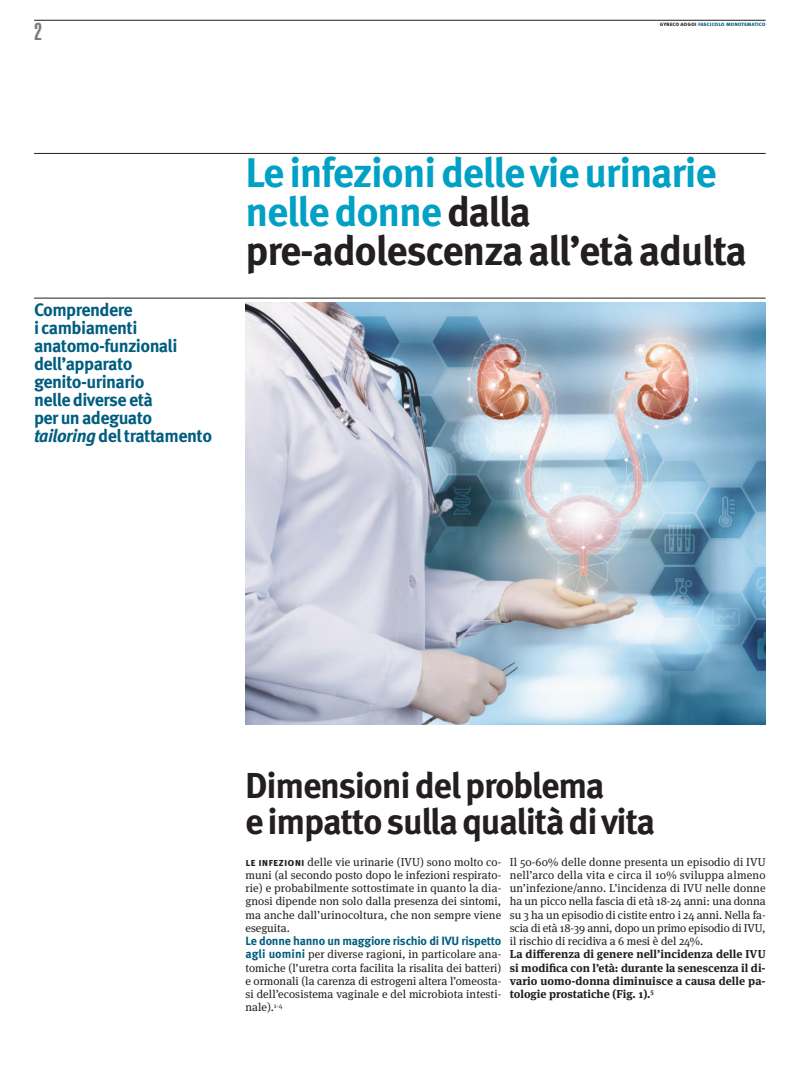
<style>
.page{position:relative;width:794px;height:1078px;background:#fff}
.page>*{position:absolute;margin:0;border:0;box-sizing:border-box;transform-origin:0 0}
.t1{font:700 41.3px/39px "Meta Pro";letter-spacing:-.035em;color:#00a1c5}
.t2{font:700 36px/36px "Meta Pro";letter-spacing:-.035em;color:#241f1f}
.t3{font:900 extra-condensed 24px "Helvetica";color:#7d7c7e}
.t4{font:700 18px/18px "Meta Pro";letter-spacing:-.03em;color:#005d7f}
.t5{font:700 12px "Meta Pro";letter-spacing:-.02em;color:#005d7f}
.t6{font:11.5px/13.2px "Meta Serif OT";color:#241f1f;text-align:justify}
.t7{font:700 11.5px/13.2px "Meta Serif OT";color:#241f1f;text-align:justify}
.t8{font:700 6px "Meta Pro";letter-spacing:-.01em;color:#005d7f}
.s1{color:#241f1f}
.s2{font-style:italic}
.s3{font-family:"Meta Pro";font-weight:700;font-size:11px}
.s4{font-family:"Meta Pro";font-weight:700;font-size:12px;color:#005d7f}
</style>
<div class="page">
<hr style="left:34px;top:153px;width:731px;height:1px;background:#241f1f">
<hr style="left:34px;top:20px;width:731px;height:1px;background:#241f1f">
<img style="left:245px;top:303px;width:520px;height:421px">
<hr style="left:34px;top:298px;width:731px;height:1px;background:#241f1f">
<h3 class="t3" style="left:34px;top:23px;width:9px">2</h3>
<p class="t8" style="left:660px;top:22px;width:107px"><span class="s1">gyneco aogoi</span> fascicolo monotematico</p>
<h3 class="t4" style="left:34px;top:302px;width:180px">Comprendere<br>i cambiamenti anatomo-funzionali dell’apparato genito-urinario<br>nelle diverse età<br>per un adeguato <span class="s2">tailoring</span> del trattamento</h3>
<h1 class="t1" style="left:245px;top:156px;width:503px">Le infezioni delle vie urinarie nelle donne <span class="s1">dalla pre-adolescenza all’età adulta</span></h1>
<h2 class="t2" style="left:245px;top:770px;width:412px">Dimensioni del problema<br>e impatto sulla qualità di vita</h2>
<p class="t6" style="left:245px;top:855px;width:257px"><span class="s3">le infezioni</span> delle vie urinarie (IVU) sono molto co&shy;muni (al secondo posto dopo le infezioni respirato&shy;rie) e probabilmente sottostimate in quanto la dia&shy;gnosi dipende non solo dalla presenza dei sintomi, ma anche dall’urinocoltura, che non sempre viene eseguita.</p>
<p class="t5" style="left:245px;top:936px;width:257px">Le donne hanno un maggiore rischio di IVU rispetto</p>
<p class="t6" style="left:245px;top:948px;width:257px"><span class="s4">agli uomini</span> per diverse ragioni, in particolare ana&shy;tomiche (l’uretra corta facilita la risalita dei batteri) e ormonali (la carenza di estrogeni altera l’omeosta&shy;si dell’ecosistema vaginale e del microbiota intesti&shy;nale).<sup>1-4</sup></p>
<p class="t6" style="left:510px;top:855px;width:257px">Il 50-60% delle donne presenta un episodio di IVU nell’arco della vita e circa il 10% sviluppa almeno un’infezione/anno. L’incidenza di IVU nelle donne ha un picco nella fascia di età 18-24 anni: una donna su 3 ha un episodio di cistite entro i 24 anni. Nella fa&shy;scia di età 18-39 anni, dopo un primo episodio di IVU, il rischio di recidiva a 6 mesi è del 24%.</p>
<p class="t7" style="left:510px;top:948px;width:257px">La differenza di genere nell’incidenza delle IVU si modifica con l’età: durante la senescenza il di&shy;vario uomo-donna diminuisce a causa delle pa&shy;tologie prostatiche (Fig. 1).<sup>5</sup></p>
</div>
